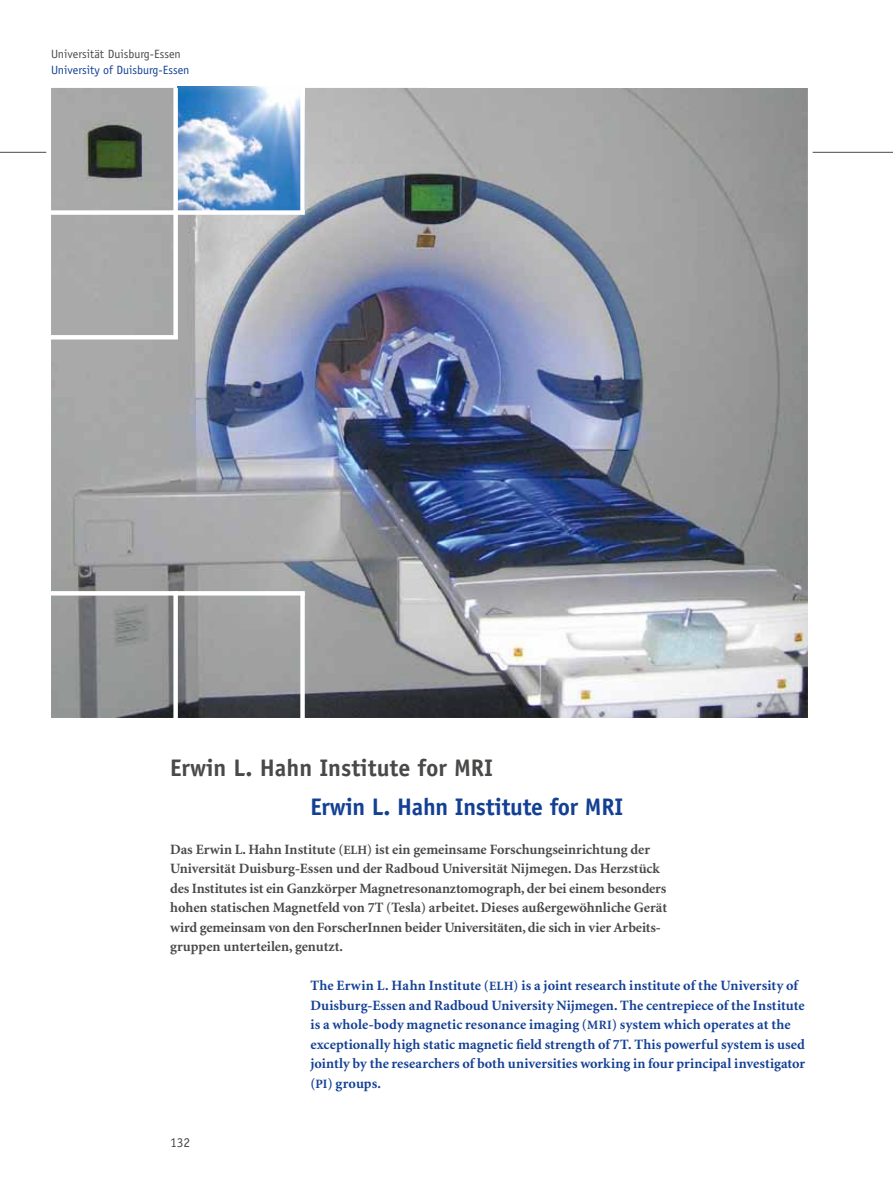
<style>
.page{position:relative;width:893px;height:1191px;background:#fff}
.page>*{position:absolute;margin:0;border:0;box-sizing:border-box;transform-origin:0 0}
.t1{font:700 24px "Officina Sans";color:#494948}
.t2{font:700 24px "Officina Sans";letter-spacing:-.01em;color:#134094}
.t3{font:700 14.25px/19.5px "Minion";letter-spacing:-.005em;color:#494948}
.t4{font:700 14.25px/19.5px "Minion";letter-spacing:.005em;color:#134094}
.t5{font:13.5px "Officina Sans";color:#494948}
.t6{font:12px "Officina Sans";color:#134094}
.t7{font:12px "Officina Sans";color:#494948}
.s1{font-size:12.75px}
</style>
<div class="page">
<hr style="left:0;top:152px;width:893px;height:1px;background:#494948">
<img style="left:44px;top:86px;width:771px;height:632px">
<img style="left:178px;top:87px;width:127px;height:123px">
<hr style="left:47px;top:88px;width:4px;height:124px;background:#fff">
<div style="left:47px;top:210px;width:131px;height:5px;background:#fff"></div>
<div style="left:173px;top:210px;width:132px;height:5px;background:#fff"></div>
<hr style="left:47px;top:335px;width:131px;height:4px;background:#fff">
<hr style="left:47px;top:591px;width:131px;height:4px;background:#fff">
<hr style="left:173px;top:591px;width:132px;height:4px;background:#fff">
<hr style="left:47px;top:212px;width:4px;height:125px;background:#fff">
<div style="left:173px;top:88px;width:5px;height:124px;background:#fff"></div>
<div style="left:173px;top:212px;width:5px;height:125px;background:#fff"></div>
<div style="left:300px;top:88px;width:5px;height:124px;background:#fff"></div>
<div style="left:173px;top:593px;width:5px;height:125px;background:#fff"></div>
<div style="left:300px;top:593px;width:5px;height:125px;background:#fff"></div>
<div style="left:427px;top:83px;width:132px;height:5px;background:#fff"></div>
<div style="left:554px;top:83px;width:131px;height:5px;background:#fff"></div>
<div style="left:681px;top:83px;width:131px;height:5px;background:#fff"></div>
<hr style="left:808px;top:88px;width:4px;height:124px;background:#fff">
<hr style="left:808px;top:212px;width:4px;height:125px;background:#fff">
<p class="t7" style="left:51px;top:47px;width:131px">Universität Duisburg-Essen</p>
<p class="t6" style="left:51px;top:62px;width:140px">University of Duisburg-Essen</p>
<h1 class="t1" style="left:170px;top:752px;width:325px">Erwin L. Hahn Institute for MRI</h1>
<h1 class="t2" style="left:310px;top:791px;width:314px">Erwin L. Hahn Institute for MRI</h1>
<p class="t3" style="left:170px;top:840px;width:498px">Das Erwin L. Hahn Institute (<span class="s1">ELH</span>) ist ein gemeinsame Forschungseinrichtung der Universität Duisburg-Essen und der Radboud Universität Nijmegen. Das Herzstück des Institutes ist ein Ganzkörper Magnetresonanztomograph, der bei einem besonders hohen statischen Magnetfeld von 7T (Tesla) arbeitet. Dieses außergewöhnliche Gerät wird gemeinsam von den ForscherInnen beider Universitäten, die sich in vier Arbeits&shy;gruppen unterteilen, genutzt.</p>
<p class="t4" style="left:310px;top:976px;width:496px">The Erwin L. Hahn Institute (<span class="s1">ELH</span>) is a joint research institute of the University of Duisburg-Essen and Radboud University Nijmegen. The centrepiece of the Institute is a whole-body magnetic resonance imaging (<span class="s1">MRI</span>) system which operates at the exceptionally high static magnetic field strength of 7T. This powerful system is used jointly by the researchers of both universities working in four principal investigator (<span class="s1">PI</span>) groups.</p>
<p class="t5" style="left:170px;top:1134px;width:22px">132</p>
</div>
